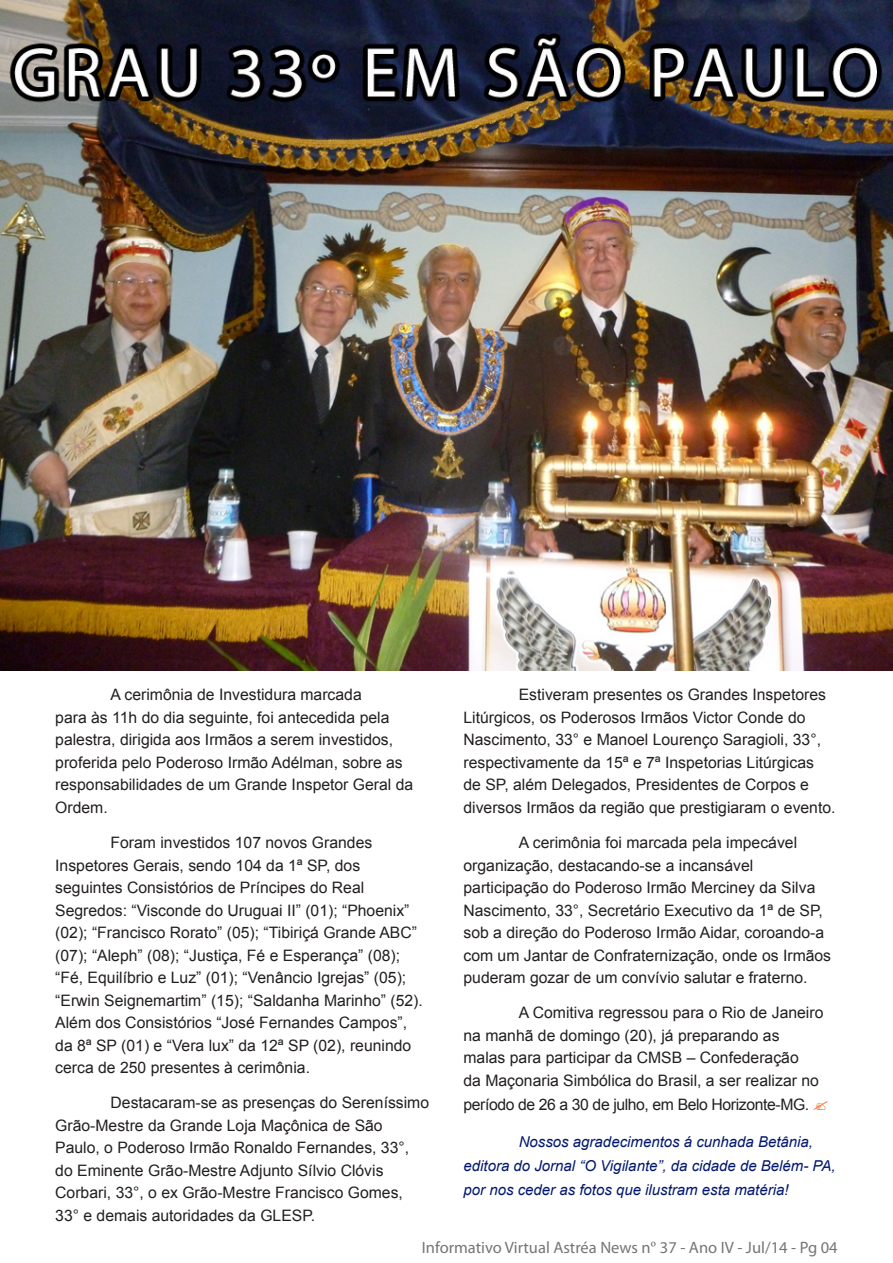
<style>
.page{position:relative;width:893px;height:1263px;background:#fff}
.page>*{position:absolute;margin:0;border:0;box-sizing:border-box;transform-origin:0 0}
.t1{font:16.5px "Myriad Pro";color:#747676}
.t2{font:15.75px/22.5px "Arial";color:#231f20}
.t3{font:15.75px "Arial";letter-spacing:-.025em;color:#231f20}
.t4{font:italic 15px/24px "Arial";color:#00176e}
.s1{font-family:"Times New Roman"}
</style>
<div class="page">
<img style="left:0;top:0;width:893px;height:670px">
<p class="t2" style="left:55px;top:684px;width:360px;text-indent:55px">A cerimônia de Investidura marcada<br>para às 11h do dia seguinte, foi antecedida pela palestra, dirigida aos Irmãos a serem investidos, proferida pelo Poderoso Irmão Adélman, sobre as responsabilidades de um Grande Inspetor Geral da Ordem.</p>
<p class="t2" style="left:55px;top:831px;width:369px;text-indent:55px">Foram investidos 107 novos Grandes Inspetores Gerais, sendo 104 da 1ª SP, dos seguintes Consistórios de Príncipes do Real Segredos: “Visconde do Uruguai II” (01); “Phoenix” (02); “Francisco Rorato” (05); “Tibiriçá Grande ABC” (07); “Aleph” (08); “Justiça, Fé e Esperança” (08); “Fé, Equilíbrio e Luz” (01); “Venâncio Igrejas” (05); “Erwin Seignemartim” (15); “Saldanha Marinho” (52).<br>Além dos Consistórios “José Fernandes Campos”, da 8ª SP (01) e “Vera lux” da 12ª SP (02), reunindo cerca de 250 presentes à cerimônia.</p>
<p class="t2" style="left:55px;top:1092px;width:375px;text-indent:55px">Destacaram-se as presenças do Sereníssimo Grão-Mestre da Grande Loja Maçônica de São Paulo, o Poderoso Irmão Ronaldo Fernandes, 33°, do Eminente Grão-Mestre Adjunto Sílvio Clóvis Corbari, 33°, o ex Grão-Mestre Francisco Gomes, 33° e demais autoridades da GLESP.</p>
<p class="t2" style="left:463px;top:684px;width:374px;text-indent:55px">Estiveram presentes os Grandes Inspetores Litúrgicos, os Poderosos Irmãos Victor Conde do Nascimento, 33° e Manoel Lourenço Saragioli, 33°, respectivamente da 15ª e 7ª Inspetorias Litúrgicas<br>de SP, além Delegados, Presidentes de Corpos e diversos Irmãos da região que prestigiaram o evento.</p>
<p class="t2" style="left:463px;top:831px;width:369px;text-indent:55px">A cerimônia foi marcada pela impecável organização, destacando-se a incansável participação do Poderoso Irmão Merciney da Silva Nascimento, 33°, Secretário Executivo da 1ª de SP, sob a direção do Poderoso Irmão Aidar, coroando-a com um Jantar de Confraternização, onde os Irmãos puderam gozar de um convívio salutar e fraterno.</p>
<p class="t2" style="left:463px;top:1002px;width:361px;text-indent:55px">A Comitiva regressou para o Rio de Janeiro na manhã de domingo (20), já preparando as malas para participar da CMSB – Confederação<br>da Maçonaria Simbólica do Brasil, a ser realizar no</p>
<p class="t3" style="left:463px;top:1094px;width:347px">período de 26 a 30 de julho, em Belo Horizonte-MG.</p>
<p class="t4" style="left:463px;top:1130px;width:374px;text-indent:55px">Nossos agradecimentos á cunhada Betânia, editora do Jornal “O Vigilante”, da cidade de Belém- PA, por nos ceder as fotos que ilustram esta matéria!</p>
<p class="t1" style="left:422px;top:1237px;width:417px">Informativo Virtual Astréa News n<span class="s1">º</span> 37 - Ano IV - Jul/14 - Pg 04</p>
</div>
